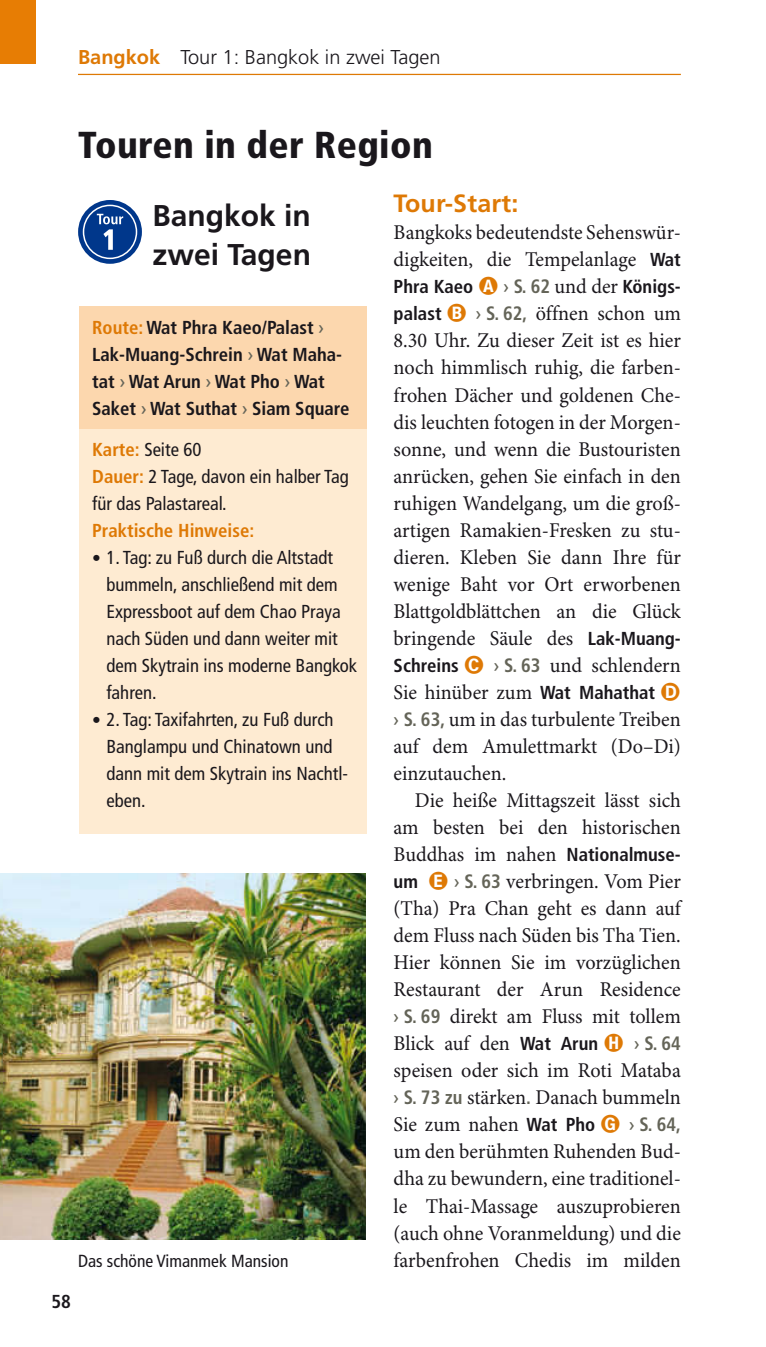
<style>
.page{position:relative;width:766px;height:1347px;background:#fff}
.page>*{position:absolute;margin:0;border:0;box-sizing:border-box;transform-origin:0 0}
.t1{font:900 condensed 37.5px "Frutiger LT Pro";letter-spacing:.01em;color:#1a171c}
.t2{font:700 30px/38.8px "Frutiger LT Pro";color:#1a171c}
.t3{font:700 25px "Frutiger LT Pro";letter-spacing:.01em;color:#de7905}
.t4{font:21px/27px "Minion Pro";color:#1a171c;text-align:justify;scale:.96 1}
.t5{font:300 20px "Frutiger LT Pro";color:#1a171c}
.t6{font:700 condensed 19.5px "Frutiger LT Pro";color:#646458;scale:.96 1}
.t7{font:condensed 18.75px/27px "Frutiger LT Pro";color:#1a171c}
.t8{font:700 condensed 18.75px/27px "Frutiger LT Pro";color:#1a171c}
.t9{font:700 condensed 18.75px "Frutiger LT Pro";color:#de7905}
.t10{font:condensed 17.5px "Frutiger LT Pro";color:#1a171c}
.s1{font-weight:700;color:#de7905}
.s2{font-family:"Frutiger LT Pro";font-weight:700;font-stretch:condensed;font-size:18.75px}
.s3{font-weight:400;font-stretch:normal;color:#646458}
.s4{font-size:19.5px;color:#646458}
.s5{font-family:"Minion Pro";font-weight:400;font-stretch:normal;font-size:21px}
.s6{font-family:"Frutiger LT Pro";font-size:18.75px;color:#646458}
.s7{font-family:"Frutiger LT Pro";font-weight:700;font-stretch:condensed;font-size:19.5px;color:#646458}
.s8{color:#de7905}
.s9{font-weight:900;font-stretch:normal;font-size:17.5px}
.s10{font-weight:400;font-stretch:normal;font-size:18.75px}
</style>
<div class="page">
<hr style="left:78px;top:74px;width:602px;height:1px;background:#de7905">
<div style="left:0;top:0;width:35px;height:64px;background:#e77d04"></div>
<div style="left:80px;top:414px;width:287px;height:420px;background:#feebd2"></div>
<div style="left:80px;top:306px;width:287px;height:122px;background:#fcd7ae"></div>
<svg style="left:78px;top:200px;width:64px;height:64px;background:#164895"></svg>
<div style="left:83px;top:205px;width:54px;height:54px;border:2px solid #fff;border-radius:50%"></div>
<svg style="left:97px;top:214px;width:26px;height:36px"></svg>
<img style="left:0;top:874px;width:365px;height:365px">
<p class="t5" style="left:78px;top:45px;width:364px"><span class="s1">Bangkok</span> Tour 1: Bangkok in zwei Tagen</p>
<h1 class="t1" style="left:78px;top:123px;width:356px">Touren in der Region</h1>
<h2 class="t2" style="left:152px;top:196px;width:160px">Bangkok in zwei Tagen</h2>
<p class="t3" style="left:393px;top:189px;width:126px">Tour-Start:</p>
<p class="t4" style="left:393px;top:220px;width:300px">Bangkoks bedeutendste Sehenswür&shy;digkeiten, die Tempelanlage <span class="s2">Wat</span></p>
<p class="t8" style="left:393px;top:273px;width:81px">Phra Kaeo</p>
<p class="t8" style="left:503px;top:273px;width:179px"><span class="s3">›</span> <span class="s4">S. 62</span> <span class="s5">und der</span> Königs-</p>
<p class="t8" style="left:393px;top:300px;width:49px">palast</p>
<p class="t4" style="left:393px;top:301px;width:300px;text-indent:82px"><span class="s6">›</span> <span class="s7">S. 62,</span> öffnen schon um 8.30 Uhr. Zu dieser Zeit ist es hier noch himmlisch ruhig, die farben&shy;frohen Dächer und goldenen Che&shy;dis leuchten fotogen in der Morgen&shy;sonne, und wenn die Bustouristen anrücken, gehen Sie einfach in den ruhigen Wandelgang, um die groß&shy;artigen Ramakien-Fresken zu stu&shy;dieren. Kleben Sie dann Ihre für wenige Baht vor Ort erworbenen Blattgoldblättchen an die Glück bringende Säule des <span class="s2">Lak-Muang-</span></p>
<p class="t8" style="left:393px;top:652px;width:67px">Schreins</p>
<p class="t8" style="left:92px;top:314px;width:259px"><span class="s8">Route:</span> Wat Phra Kaeo/Palast <span class="s3">›<br></span>Lak-Muang-Schrein <span class="s3">›</span> Wat Maha&shy;tat <span class="s3">›</span> Wat Arun <span class="s3">›</span> Wat Pho <span class="s3">›</span> Wat<br>Saket <span class="s3">›</span> Wat Suthat <span class="s3">›</span> Siam Square</p>
<p class="t7" style="left:92px;top:435px;width:258px"><span class="s1">Karte:</span> Seite 60<br><span class="s1">Dauer:</span> 2 Tage, davon ein halber Tag für das Palastareal.</p>
<p class="t9" style="left:92px;top:519px;width:164px">Praktische Hinweise:</p>
<p class="t7" style="left:106px;top:544px;width:252px;text-indent:-14px"><span class="s9">•</span> 1. Tag: zu Fuß durch die Altstadt bummeln, anschließend mit dem<br>Expressboot auf dem Chao Praya nach Süden und dann weiter mit dem Skytrain ins moderne Bangkok fahren.</p>
<p class="t7" style="left:106px;top:706px;width:242px;text-indent:-14px"><span class="s9">•</span> 2. Tag: Taxifahrten, zu Fuß durch<br>Banglampu und Chinatown und dann mit dem Skytrain ins Nachtl&shy;eben.</p>
<p class="t4" style="left:393px;top:652px;width:300px;text-align:left;text-indent:100px"><span class="s6">›</span> <span class="s7">S. 63</span> und schlendern<br>Sie hinüber zum <span class="s2">Wat Mahathat<br></span><span class="s6">›</span> <span class="s7">S. 63,</span> um in das turbulente Treiben auf dem Amulettmarkt (Do–Di) einzutauchen.</p>
<p class="t4" style="left:393px;top:787px;width:300px;text-indent:21px">Die heiße Mittagszeit lässt sich am besten bei den historischen Buddhas im nahen <span class="s2">Nationalmuse-</span></p>
<p class="t8" style="left:393px;top:868px;width:26px">um</p>
<p class="t4" style="left:393px;top:868px;width:301px;text-indent:61px"><span class="s6">›</span> <span class="s7">S. 63</span> verbringen. Vom Pier (Tha) Pra Chan geht es dann auf dem Fluss nach Süden bis Tha Tien.<br>Hier können Sie im vorzüglichen Restaurant der Arun Residence <span class="s6">›</span> <span class="s7">S. 69</span> direkt am Fluss mit tollem Blick auf den <span class="s2">Wat Arun</span> <span class="s8">★</span> <span class="s6">›</span> <span class="s7">S. 64 </span>speisen oder sich im Roti Mataba <span class="s6">›</span> <span class="s7">S. 73 zu</span> stärken<span class="s7">.</span> Danach bummeln Sie zum nahen <span class="s2">Wat Pho</span></p>
<p class="t6" style="left:629px;top:1113px;width:55px"><span class="s10">›</span> S. 64,</p>
<p class="t4" style="left:393px;top:1139px;width:300px">um den berühmten Ruhenden Bud&shy;dha zu bewundern, eine traditionel&shy;le Thai-Massage auszuprobieren (auch ohne Voranmeldung) und die</p>
<p class="t10" style="left:78px;top:1250px;width:212px">Das schöne Vimanmek Mansion</p>
<p class="t4" style="left:393px;top:1247px;width:300px">farbenfrohen Chedis im milden</p>
<p class="t8" style="left:51px;top:1287px;width:21px">58</p>
</div>
